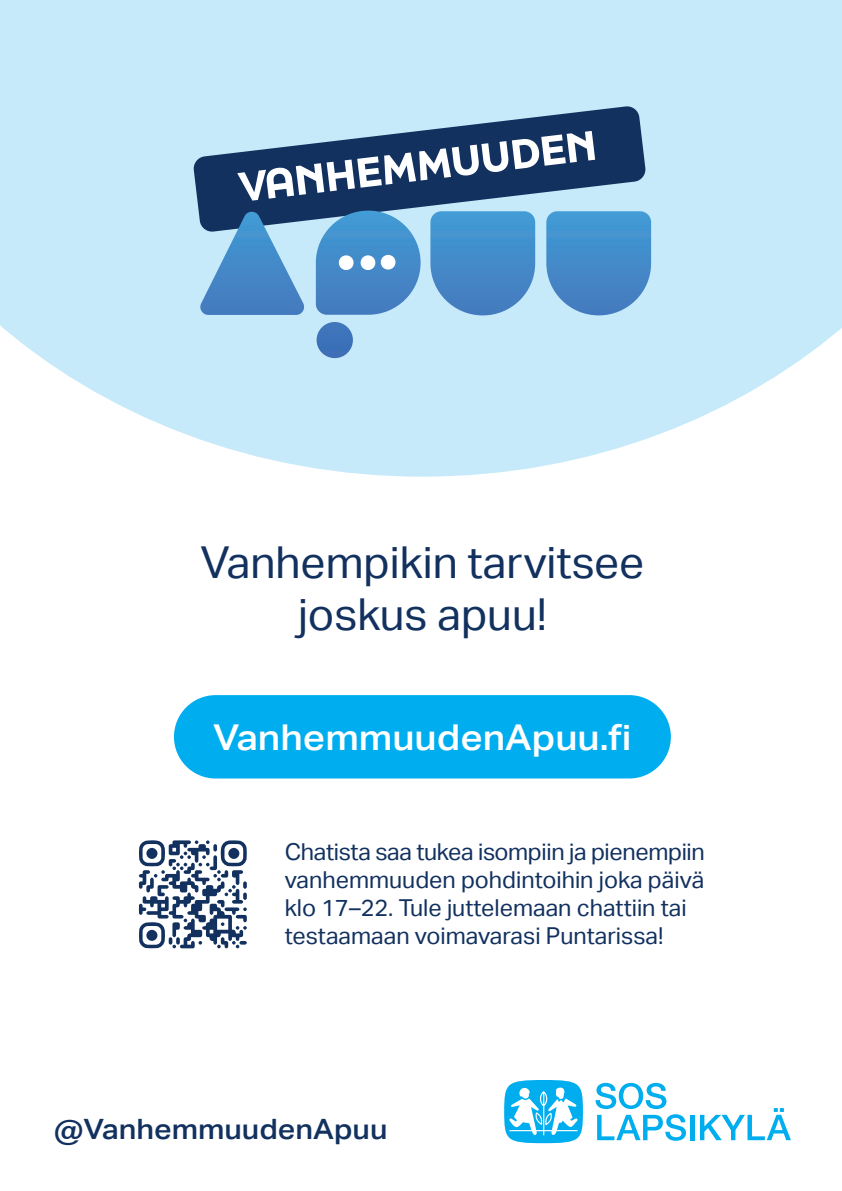
<style>
.page{position:relative;width:842px;height:1191px;background:#fff}
.page>*{position:absolute;margin:0;border:0;box-sizing:border-box;transform-origin:0 0}
.t1{font:44px/52.8px "Aktiv Grotesk";color:#12315f;text-align:center}
.t2{font:500 35.6px "Aktiv Grotesk";color:#fff;scale:1.09 1}
.t3{font:500 28px "Aktiv Grotesk";color:#12315f;scale:1.09 1}
.t4{font:23.3px/28px "Aktiv Grotesk";color:#12315f}
</style>
<div class="page">
<svg style="left:0;top:0;width:842px;height:476px;background:#cdecfa"></svg>
<svg style="left:193px;top:106px;width:453px;height:126px;background:#7a9cb9"></svg>
<svg style="left:237px;top:131px;width:358px;height:70px"></svg>
<svg style="left:546px;top:211px;width:105px;height:104px;background:#5296cf"></svg>
<svg style="left:198px;top:212px;width:108px;height:103px;background:#679cca"></svg>
<svg style="left:430px;top:211px;width:105px;height:104px;background:#5296cf"></svg>
<div style="left:317px;top:322px;width:36px;height:36px;background:#3d72b9;border-radius:18px"></div>
<svg style="left:316px;top:211px;width:105px;height:104px;background:#5696cd"></svg>
<div style="left:339px;top:255px;width:15px;height:15px;background:#fff;border-radius:7px"></div>
<div style="left:361px;top:255px;width:14px;height:15px;background:#fff;border-radius:7px"></div>
<div style="left:381px;top:255px;width:14px;height:14px;background:#fff;border-radius:7px"></div>
<div style="left:174px;top:695px;width:497px;height:83px;background:#00aeef;border-radius:42px"></div>
<svg style="left:504px;top:1080px;width:79px;height:63px"></svg>
<svg style="left:595px;top:1082px;width:91px;height:58px"></svg>
<hr style="left:690px;top:1114px;width:4px;height:26px;background:#00aeef">
<svg style="left:700px;top:1108px;width:91px;height:32px"></svg>
<svg style="left:139px;top:840px;width:108px;height:108px"></svg>
<div style="left:146px;top:848px;width:11px;height:11px;background:#12315f;border-radius:50%"></div>
<div style="left:146px;top:929px;width:11px;height:12px;background:#12315f;border-radius:50%"></div>
<div style="left:228px;top:848px;width:11px;height:11px;background:#12315f;border-radius:50%"></div>
<h1 class="t1" style="left:201px;top:536px;width:445px">Vanhempikin tarvitsee joskus apuu!</h1>
<h2 class="t2" style="left:213px;top:716px;width:385px">VanhemmuudenApuu.fi</h2>
<p class="t4" style="left:285px;top:838px;width:421px">Chatista saa tukea isompiin ja pienempiin vanhemmuuden pohdintoihin joka päivä klo 17–22. Tule juttelemaan chattiin tai testaamaan voimavarasi Puntarissa!</p>
<p class="t3" style="left:54px;top:1113px;width:308px">@VanhemmuudenApuu</p>
</div>
